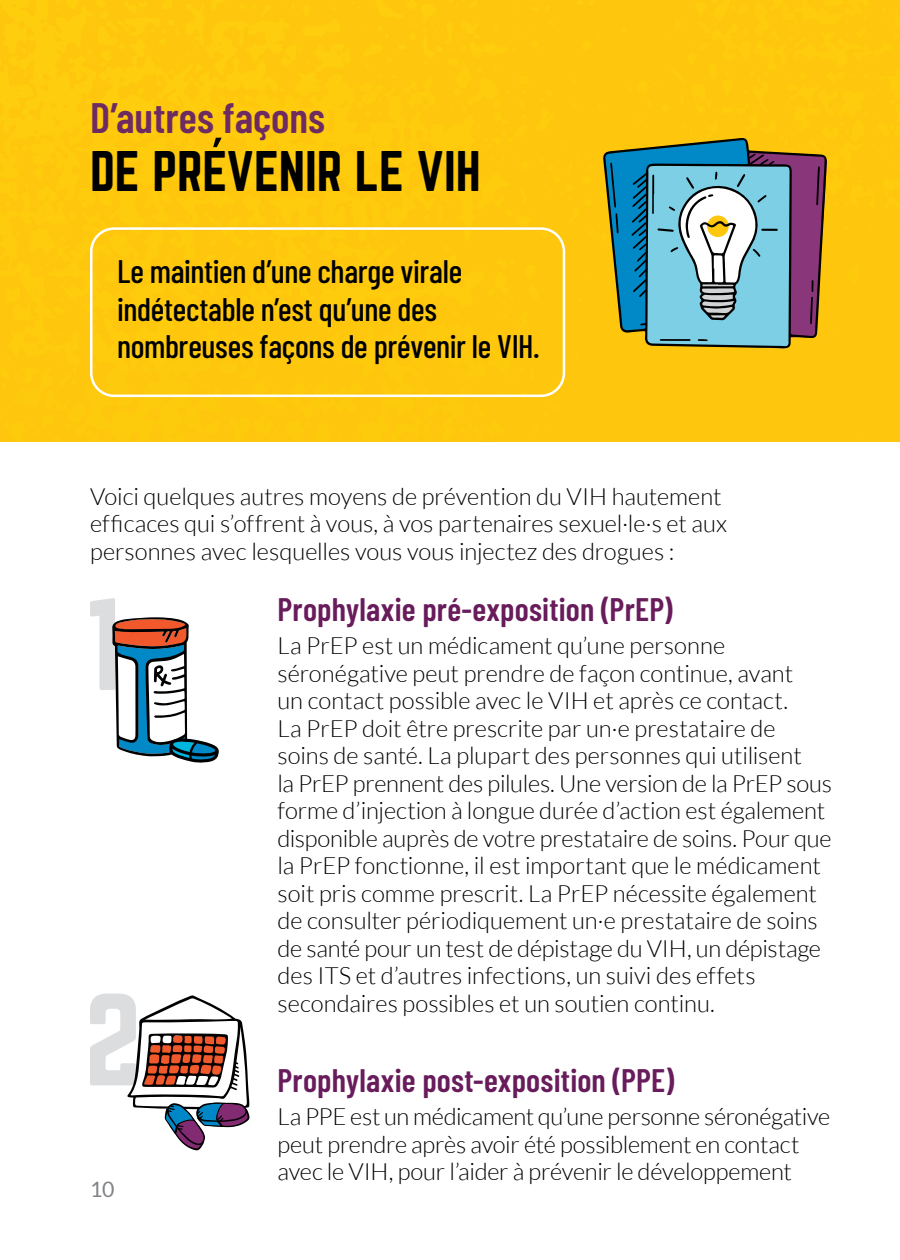
<style>
.page{position:relative;width:900px;height:1260px;background:#fff}
.page>*{position:absolute;margin:0;border:0;box-sizing:border-box;transform-origin:0 0}
.t1{font:50px "Norwester";letter-spacing:-.005em;color:#000}
.t2{font:600 42.5px "Barlow Condensed";color:#6d2b61}
.t3{font:500 32.5px/37.5px "Barlow Condensed";letter-spacing:-.01em;color:#000}
.t4{font:600 32.5px "Barlow Condensed";letter-spacing:.005em;color:#681c5b}
.t5{font:300 23.75px/27.5px "Lato";letter-spacing:-.005em;color:#000}
.t6{font:21.25px "Lato";color:#808285}
</style>
<div class="page">
<div style="left:0;top:0;width:900px;height:441px;background:#fec60c"></div>
<div style="left:90px;top:227px;width:475px;height:170px;border:2px solid #fff;border-radius:23px"></div>
<svg style="left:602px;top:134px;width:225px;height:214px;background:#7e9e9b"></svg>
<svg style="left:90px;top:598px;width:129px;height:165px"></svg>
<svg style="left:90px;top:994px;width:160px;height:156px"></svg>
<svg style="left:213px;top:138px;width:9px;height:9px"></svg>
<h2 class="t2" style="left:90px;top:87px;width:237px">D’autres façons</h2>
<h1 class="t1" style="left:90px;top:147px;width:392px">DE PREVENIR LE VIH</h1>
<h3 class="t3" style="left:117px;top:250px;width:424px">Le maintien d’une charge virale indétectable n’est qu’une des nombreuses façons de prévenir le VIH.</h3>
<p class="t5" style="left:90px;top:483px;width:639px">Voici quelques autres moyens de prévention du VIH hautement efficaces qui s’offrent à vous, à vos partenaires sexuel·le·s et aux personnes avec lesquelles vous vous injectez des drogues :</p>
<p class="t6" style="left:90px;top:1178px;width:26px">10</p>
<h3 class="t4" style="left:278px;top:586px;width:397px">Prophylaxie pré-exposition (PrEP)</h3>
<p class="t5" style="left:278px;top:632px;width:556px">La PrEP est un médicament qu’une personne séronégative peut prendre de façon continue, avant<br>un contact possible avec le VIH et après ce contact.<br>La PrEP doit être prescrite par un·e prestataire de soins de santé. La plupart des personnes qui utilisent<br>la PrEP prennent des pilules. Une version de la PrEP sous forme d’injection à longue durée d’action est également disponible auprès de votre prestataire de soins. Pour que la PrEP fonctionne, il est important que le médicament soit pris comme prescrit. La PrEP nécessite également de consulter périodiquement un·e prestataire de soins de santé pour un test de dépistage du VIH, un dépistage des ITS et d’autres infections, un suivi des effets secondaires possibles et un soutien continu.</p>
<h3 class="t4" style="left:278px;top:1057px;width:398px">Prophylaxie post-exposition (PPE)</h3>
<p class="t5" style="left:278px;top:1103px;width:554px">La PPE est un médicament qu’une personne séronégative peut prendre après avoir été possiblement en contact avec le VIH, pour l’aider à prévenir le développement</p>
</div>
